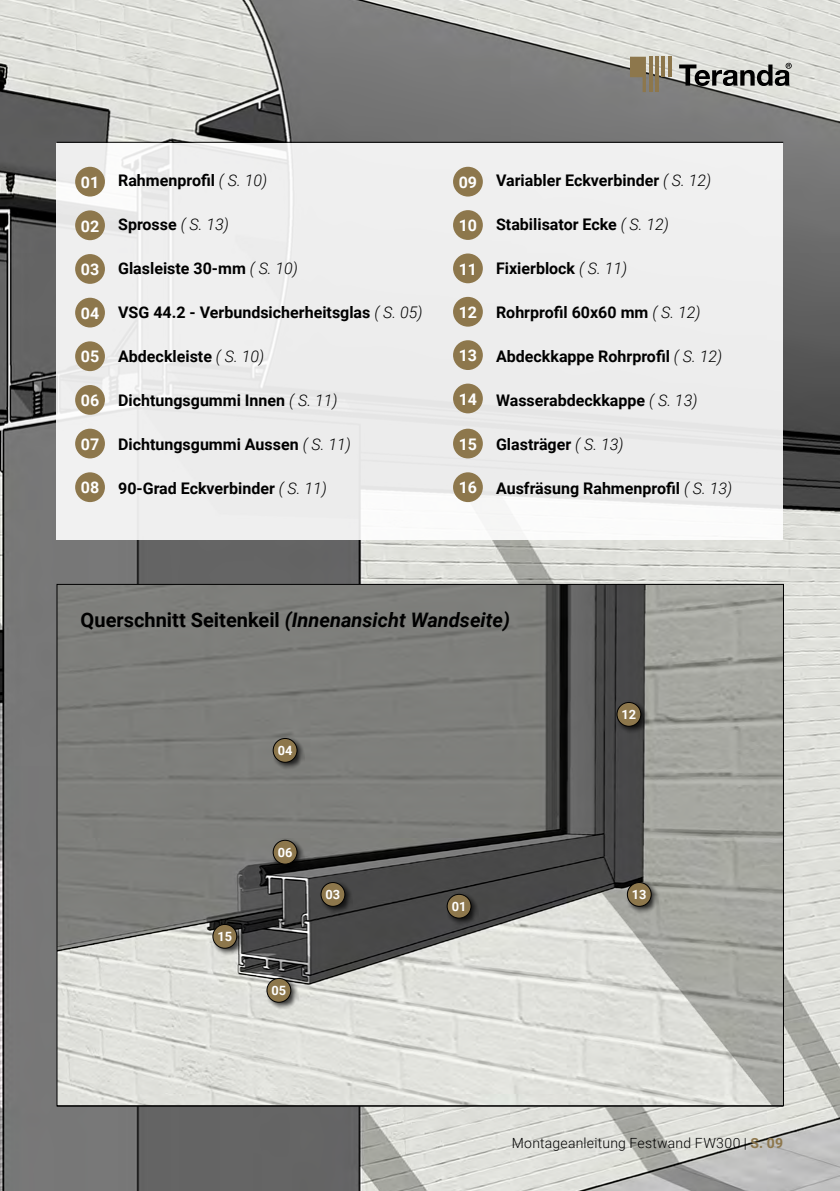
<style>
.page{position:relative;width:840px;height:1191px;background:#fff}
.page>*{position:absolute;margin:0;border:0;box-sizing:border-box;transform-origin:0 0}
.t1{font:italic 700 20px "Roboto";color:#000}
.t2{font:700 16px "Roboto";color:#000}
.t3{font:700 16px "Roboto";color:#fff}
.t4{font:300 14px "Roboto";letter-spacing:.015em;color:#000}
.t5{font:700 12.8px "Roboto";color:#fff}
.s1{font-weight:300;font-style:italic}
.s2{font-style:normal}
.s3{font-weight:700;color:#8d774c}
</style>
<div class="page">
<img style="left:0;top:0;width:839px;height:1191px">
<hr style="left:57px;top:142px;width:725px;height:1px;background:#000">
<svg style="left:629px;top:57px;width:16px;height:35px"></svg>
<svg style="left:648px;top:57px;width:4px;height:35px"></svg>
<hr style="left:655px;top:57px;width:3px;height:35px;background:#8d774c">
<hr style="left:661px;top:57px;width:3px;height:20px;background:#8d774c">
<hr style="left:667px;top:57px;width:3px;height:20px;background:#8d774c">
<svg style="left:678px;top:63px;width:113px;height:23px"></svg>
<img style="left:59px;top:586px;width:722px;height:518px">
<div style="left:56px;top:143px;width:726px;height:397px;background:linear-gradient(to right,#eee,#eee)"></div>
<div style="left:75px;top:341px;width:30px;height:30px;background:#8d774c;border-radius:50%"></div>
<div style="left:453px;top:340px;width:29px;height:30px;background:#8d774c;border-radius:50%"></div>
<div style="left:75px;top:385px;width:30px;height:30px;background:#8d774c;border-radius:50%"></div>
<div style="left:75px;top:429px;width:30px;height:29px;background:#8d774c;border-radius:50%"></div>
<div style="left:453px;top:429px;width:29px;height:29px;background:#8d774c;border-radius:50%"></div>
<div style="left:75px;top:472px;width:30px;height:30px;background:#8d774c;border-radius:50%"></div>
<div style="left:453px;top:472px;width:29px;height:30px;background:#8d774c;border-radius:50%"></div>
<div style="left:453px;top:383px;width:29px;height:30px;background:#8d774c;border-radius:50%"></div>
<div style="left:75px;top:210px;width:30px;height:30px;background:#8d774c;border-radius:50%"></div>
<div style="left:453px;top:210px;width:29px;height:30px;background:#8d774c;border-radius:50%"></div>
<div style="left:75px;top:167px;width:30px;height:29px;background:#8d774c;border-radius:50%"></div>
<div style="left:453px;top:167px;width:29px;height:29px;background:#8d774c;border-radius:50%"></div>
<div style="left:75px;top:254px;width:30px;height:30px;background:#8d774c;border-radius:50%"></div>
<div style="left:453px;top:253px;width:29px;height:30px;background:#8d774c;border-radius:50%"></div>
<div style="left:75px;top:298px;width:30px;height:29px;background:#8d774c;border-radius:50%"></div>
<div style="left:453px;top:297px;width:29px;height:30px;background:#8d774c;border-radius:50%"></div>
<div style="left:319px;top:880px;width:33px;height:33px;background:#000;opacity:.75"></div>
<div style="left:321px;top:882px;width:23px;height:24px;background:#8d774c;border-radius:50%"></div>
<div style="left:320px;top:882px;width:25px;height:24px;border:1px solid #000;border-radius:50%"></div>
<div style="left:445px;top:892px;width:33px;height:33px;background:#000;opacity:.75"></div>
<div style="left:447px;top:894px;width:23px;height:24px;background:#8d774c;border-radius:50%"></div>
<div style="left:446px;top:894px;width:25px;height:24px;border:1px solid #000;border-radius:50%"></div>
<div style="left:265px;top:976px;width:33px;height:33px;background:#000;opacity:.75"></div>
<div style="left:267px;top:978px;width:23px;height:24px;background:#8d774c;border-radius:50%"></div>
<div style="left:266px;top:978px;width:25px;height:24px;border:1px solid #000;border-radius:50%"></div>
<div style="left:625px;top:880px;width:33px;height:33px;background:#000;opacity:.75"></div>
<div style="left:627px;top:882px;width:23px;height:24px;background:#8d774c;border-radius:50%"></div>
<div style="left:626px;top:882px;width:25px;height:24px;border:1px solid #000;border-radius:50%"></div>
<div style="left:615px;top:700px;width:33px;height:33px;background:#000;opacity:.75"></div>
<div style="left:616px;top:702px;width:24px;height:24px;background:#8d774c;border-radius:50%"></div>
<div style="left:616px;top:702px;width:24px;height:24px;border:1px solid #000;border-radius:50%"></div>
<div style="left:211px;top:922px;width:33px;height:33px;background:#000;opacity:.75"></div>
<div style="left:213px;top:924px;width:23px;height:24px;background:#8d774c;border-radius:50%"></div>
<div style="left:212px;top:924px;width:25px;height:24px;border:1px solid #000;border-radius:50%"></div>
<div style="left:271px;top:838px;width:33px;height:33px;background:#000;opacity:.75"></div>
<div style="left:273px;top:840px;width:24px;height:24px;background:#8d774c;border-radius:50%"></div>
<div style="left:273px;top:840px;width:24px;height:24px;border:1px solid #000;border-radius:50%"></div>
<div style="left:271px;top:736px;width:33px;height:33px;background:#000;opacity:.75"></div>
<div style="left:273px;top:738px;width:24px;height:24px;background:#8d774c;border-radius:50%"></div>
<div style="left:273px;top:738px;width:24px;height:24px;border:1px solid #000;border-radius:50%"></div>
<p class="t2" style="left:118px;top:169px;width:150px">Rahmenprofil <span class="s1">( S. 10)</span></p>
<p class="t2" style="left:118px;top:213px;width:112px">Sprosse <span class="s1">( S. 13)</span></p>
<p class="t2" style="left:118px;top:257px;width:181px">Glasleiste 30-mm <span class="s1">( S. 10)</span></p>
<p class="t2" style="left:118px;top:301px;width:306px">VSG 44.2 - Verbundsicherheitsglas <span class="s1">( S. 05)</span></p>
<p class="t2" style="left:118px;top:345px;width:147px">Abdeckleiste <span class="s1">( S. 10)</span></p>
<p class="t2" style="left:118px;top:389px;width:221px">Dichtungsgummi Innen <span class="s1">( S. 11)</span></p>
<p class="t2" style="left:118px;top:433px;width:234px">Dichtungsgummi Aussen <span class="s1">( S. 11)</span></p>
<p class="t2" style="left:118px;top:477px;width:210px">90-Grad Eckverbinder <span class="s1">( S. 11)</span></p>
<p class="t3" style="left:81px;top:171px;width:20px">01</p>
<p class="t3" style="left:458px;top:171px;width:20px">09</p>
<p class="t3" style="left:81px;top:215px;width:20px">02</p>
<p class="t3" style="left:458px;top:214px;width:20px">10</p>
<p class="t3" style="left:81px;top:258px;width:20px">03</p>
<p class="t3" style="left:458px;top:258px;width:20px">11</p>
<p class="t3" style="left:81px;top:302px;width:20px">04</p>
<p class="t3" style="left:458px;top:301px;width:20px">12</p>
<p class="t3" style="left:81px;top:345px;width:20px">05</p>
<p class="t3" style="left:458px;top:344px;width:20px">13</p>
<p class="t3" style="left:81px;top:389px;width:20px">06</p>
<p class="t3" style="left:81px;top:433px;width:20px">07</p>
<p class="t3" style="left:458px;top:433px;width:20px">15</p>
<p class="t3" style="left:81px;top:476px;width:20px">08</p>
<p class="t3" style="left:458px;top:476px;width:20px">16</p>
<p class="t3" style="left:458px;top:388px;width:20px">14</p>
<p class="t2" style="left:496px;top:169px;width:217px">Variabler Eckverbinder <span class="s1">( S. 12)</span></p>
<p class="t2" style="left:496px;top:213px;width:174px">Stabilisator Ecke <span class="s1">( S. 12)</span></p>
<p class="t2" style="left:496px;top:257px;width:133px">Fixierblock <span class="s1">( S. 11)</span></p>
<p class="t2" style="left:496px;top:301px;width:206px">Rohrprofil 60x60 mm <span class="s1">( S. 12)</span></p>
<p class="t2" style="left:496px;top:345px;width:227px">Abdeckkappe Rohrprofil <span class="s1">( S. 12)</span></p>
<p class="t2" style="left:496px;top:389px;width:203px">Wasserabdeckkappe <span class="s1">( S. 13)</span></p>
<p class="t2" style="left:496px;top:433px;width:129px">Glasträger <span class="s1">( S. 13)</span></p>
<p class="t2" style="left:496px;top:477px;width:238px">Ausfräsung Rahmenprofil <span class="s1">( S. 13)</span></p>
<p class="t1" style="left:81px;top:606px;width:430px"><span class="s2">Querschnitt Seitenkeil</span> (Innenansicht Wandseite)</p>
<p class="t5" style="left:277px;top:742px;width:16px">04</p>
<p class="t5" style="left:217px;top:927px;width:16px">15</p>
<p class="t5" style="left:277px;top:843px;width:16px">06</p>
<p class="t5" style="left:325px;top:886px;width:16px">03</p>
<p class="t5" style="left:271px;top:981px;width:16px">05</p>
<p class="t5" style="left:451px;top:897px;width:16px">01</p>
<p class="t5" style="left:621px;top:706px;width:16px">12</p>
<p class="t5" style="left:631px;top:886px;width:16px">13</p>
<p class="t4" style="left:511px;top:1132px;width:273px">Montageanleitung Festwand FW300 | <span class="s3">S. 09</span></p>
</div>
